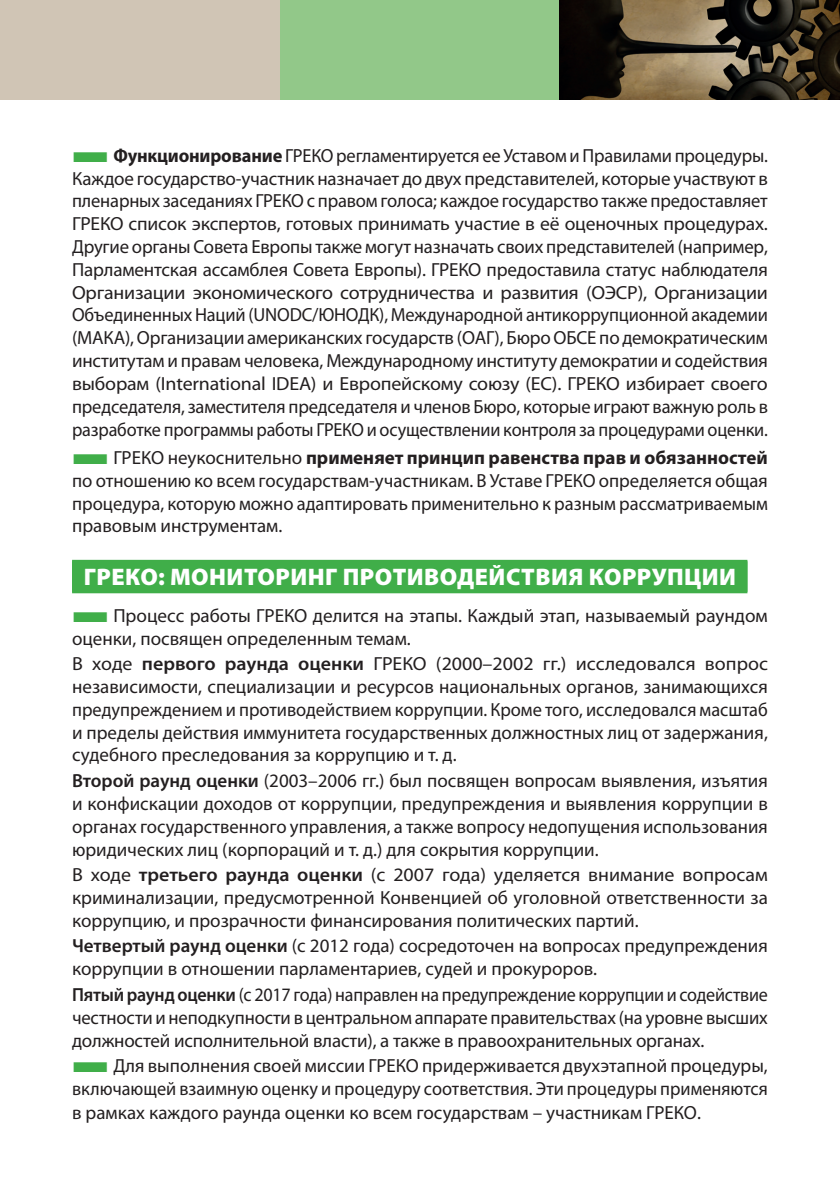
<style>
.page{position:relative;width:840px;height:1191px;background:#fff}
.page>*{position:absolute;margin:0;border:0;box-sizing:border-box;transform-origin:0 0}
.t1{font:900 24px "Myriad Pro";letter-spacing:.02em;color:#fff}
.t2{font:19px/22.8px "Myriad Pro";color:#231f20;text-align:justify}
.t3{font:19px/22.8px "Myriad Pro";color:#231f20;text-align:justify;scale:1.05 1}
.t4{font:19px/22.8px "Myriad Pro";color:#231f20;text-align:justify;scale:.95 1}
.s1{color:#40ae49}
.s2{font-weight:700}
.s3{font-weight:600}
</style>
<div class="page">
<div style="left:72px;top:561px;width:675px;height:32px;background:#40ae49"></div>
<div style="left:72px;top:560px;width:675px;height:32px;background:#40ae49"></div>
<div style="left:0;top:0;width:280px;height:99px;background:#d0c5b5"></div>
<div style="left:280px;top:0;width:279px;height:99px;background:#92c889"></div>
<img style="left:559px;top:0;width:280px;height:99px">
<p class="t2" style="left:72px;top:144px;width:697px"><span class="s1">■</span><span class="s2">Функционирование</span> ГРЕКО регламентируется ее Уставом и Правилами процедуры.<br>Каждое государство-участник назначает до двух представителей, которые участвуют в пленарных заседаниях ГРЕКО с правом голоса; каждое государство также предоставляет ГРЕКО список экспертов, готовых принимать участие в её оценочных процедурах.<br>Другие органы Совета Европы также могут назначать своих представителей (например, Парламентская ассамблея Совета Европы). ГРЕКО предоставила статус наблюдателя Организации экономического сотрудничества и развития (ОЭСР), Организации Объединенных Наций (UNODC/ЮНОДК), Международной антикоррупционной академии (МАКА), Организации американских государств (ОАГ), Бюро ОБСЕ по демократическим институтам и правам человека, Международному институту демократии и содействия выборам (International IDEA) и Европейскому союзу (ЕС). ГРЕКО избирает своего председателя, заместителя председателя и членов Бюро, которые играют важную роль в разработке программы работы ГРЕКО и осуществлении контроля за процедурами оценки.</p>
<p class="t2" style="left:72px;top:446px;width:697px"><span class="s1">■</span>ГРЕКО неукоснительно <span class="s2">применяет принцип равенства прав и обязанностей </span>по отношению ко всем государствам-участникам. В Уставе ГРЕКО определяется общая процедура, которую можно адаптировать применительно к разным рассматриваемым правовым инструментам.</p>
<p class="t1" style="left:84px;top:560px;width:653px">ГРЕКО: МОНИТОРИНГ ПРОТИВОДЕЙСТВИЯ КОРРУПЦИИ</p>
<p class="t2" style="left:72px;top:603px;width:697px"><span class="s1">■</span>Процесс работы ГРЕКО делится на этапы. Каждый этап, называемый раундом оценки, посвящен определенным темам.</p>
<p class="t3" style="left:72px;top:652px;width:664px">В ходе <span class="s3">первого раунда оценки</span> ГРЕКО (2000–2002 гг.) исследовался вопрос независимости, специализации и ресурсов национальных органов, занимающихся предупреждением и противодействием коррупции. Кроме того, исследовался масштаб и пределы действия иммунитета государственных должностных лиц от задержания, судебного преследования за коррупцию и т. д.</p>
<p class="t2" style="left:72px;top:769px;width:697px"><span class="s3">Второй раунд оценки</span> (2003–2006 гг.) был посвящен вопросам выявления, изъятия и конфискации доходов от коррупции, предупреждения и выявления коррупции в органах государственного управления, а также вопросу недопущения использования юридических лиц (корпораций и т. д.) для сокрытия коррупции.</p>
<p class="t3" style="left:72px;top:863px;width:663px">В ходе <span class="s3">третьего раунда оценки</span> (с 2007 года) уделяется внимание вопросам криминализации, предусмотренной Конвенцией об уголовной ответственности за коррупцию, и прозрачности финансирования политических партий.</p>
<p class="t2" style="left:72px;top:934px;width:697px"><span class="s3">Четвертый раунд оценки</span> (с 2012 года) сосредоточен на вопросах предупреждения коррупции в отношении парламентариев, судей и прокуроров.</p>
<p class="t4" style="left:72px;top:982px;width:733px"><span class="s3">Пятый раунд оценки</span> (с 2017 года) направлен на предупреждение коррупции и содействие честности и неподкупности в центральном аппарате правительствах (на уровне высших должностей исполнительной власти), а также в правоохранительных органах.</p>
<p class="t2" style="left:72px;top:1053px;width:697px;line-height:23.4px"><span class="s1">■</span>Для выполнения своей миссии ГРЕКО придерживается двухэтапной процедуры, включающей взаимную оценку и процедуру соответствия. Эти процедуры применяются в рамках каждого раунда оценки ко всем государствам – участникам ГРЕКО.</p>
</div>
